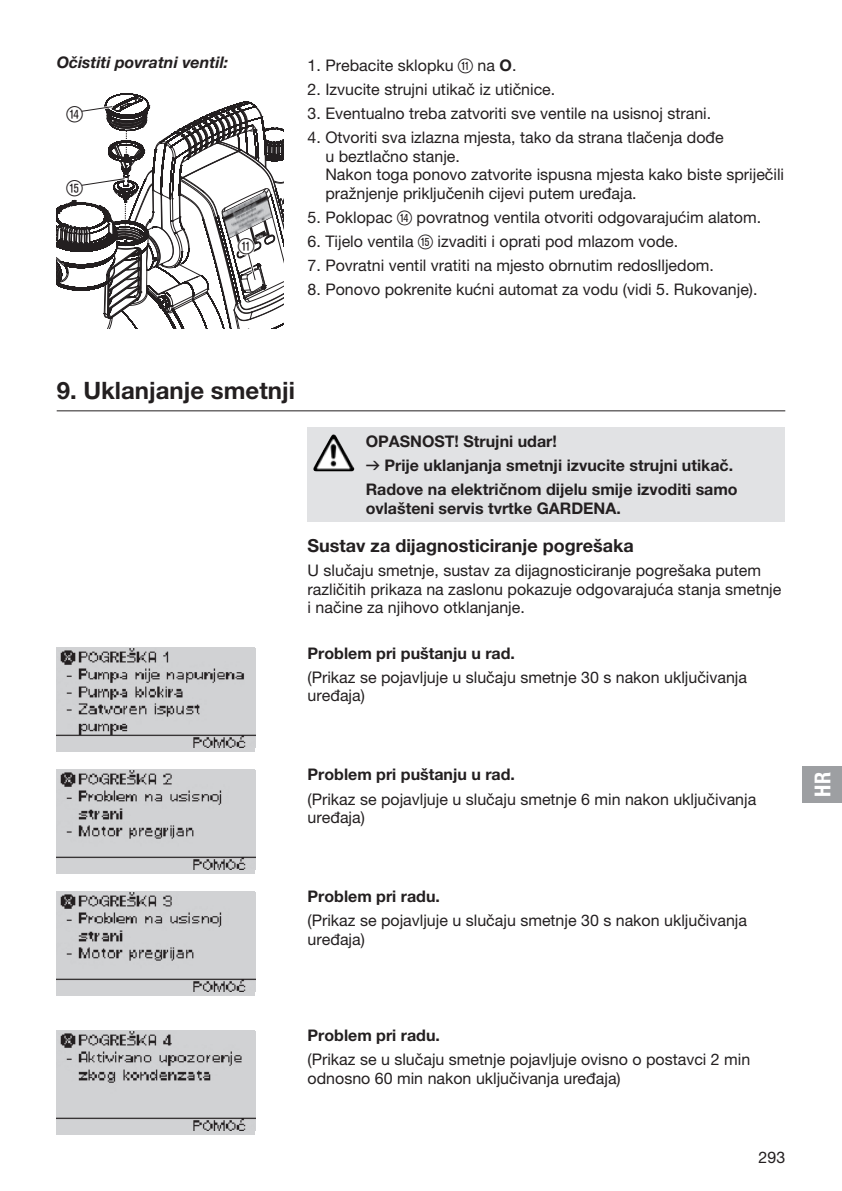
<style>
.page{position:relative;width:842px;height:1191px;background:#fff}
.page>*{position:absolute;margin:0;border:0;box-sizing:border-box;transform-origin:0 0}
.t1{font:700 24px "GARDENA Pro";color:#231f20}
.t2{font:22px "Ziffernim Kreisund Quadrat BQ";color:#231f20}
.t3{font:22px "GARDENA Pro Bo Cond";color:#fff}
.t4{font:700 18px "GARDENA Pro";color:#231f20}
.t5{font:16px/18.4px "GARDENA Pro";color:#231f20}
.t6{font:700 16px/24px "GARDENA Pro";color:#231f20}
.t7{font:italic 700 16px "GARDENA Pro";color:#231f20}
.t8{font:italic 700 3.2px "Koz Go Pro";color:#fefefe;scale:.78 1}
.s1{font-family:"Ziffernim Kreisund Quadrat BQ";font-size:20px}
.s2{font-weight:700}
.s3{font-family:"Formdruck";font-weight:400}
</style>
<div class="page">
<svg style="left:57px;top:93px;width:227px;height:236px"></svg>
<div style="left:308px;top:427px;width:477px;height:95px;background:#e1e2e4"></div>
<hr style="left:57px;top:410px;width:728px;height:1px;background:#231f20">
<img style="left:315px;top:434px;width:18px;height:31px">
<div style="left:57px;top:647px;width:198px;height:105px;background:#d1d2d4"></div>
<img style="left:57px;top:648px;width:198px;height:100px">
<div style="left:57px;top:769px;width:198px;height:105px;background:#d1d2d4"></div>
<img style="left:57px;top:770px;width:198px;height:99px">
<div style="left:57px;top:891px;width:198px;height:104px;background:#d1d2d4"></div>
<img style="left:57px;top:892px;width:198px;height:99px">
<div style="left:57px;top:1030px;width:198px;height:104px;background:#d1d2d4"></div>
<img style="left:57px;top:1031px;width:198px;height:99px">
<div style="left:802px;top:766px;width:40px;height:36px;background:#9d9fa2"></div>
<p class="t7" style="left:57px;top:53px;width:173px">Očistiti povratni ventil:</p>
<h2 class="t2" style="left:66px;top:101px;width:18px">r</h2>
<h2 class="t2" style="left:66px;top:175px;width:18px">t</h2>
<p class="t8" style="left:255px;top:237px;width:11px;rotate:-26deg">MENU</p>
<h2 class="t2" style="left:238px;top:234px;width:18px">q</h2>
<p class="t5" style="left:308px;top:56px;width:210px">1. Prebacite sklopku <span class="s1">q</span> na <span class="s2">O</span>.</p>
<p class="t5" style="left:308px;top:80px;width:249px">2. Izvucite strujni utikač iz utičnice.</p>
<p class="t5" style="left:308px;top:104px;width:405px">3. Eventualno treba zatvoriti sve ventile na usisnoj strani.</p>
<p class="t5" style="left:325px;top:128px;width:460px;text-indent:-18px">4. Otvoriti sva izlazna mjesta, tako da strana tlačenja dođe<br>u beztlačno stanje.<br>Nakon toga ponovo zatvorite ispusna mjesta kako biste spriječili pražnjenje priključenih cijevi putem uređaja.</p>
<p class="t5" style="left:308px;top:208px;width:455px">5. Poklopac <span class="s1">r</span> povratnog ventila otvoriti odgovarajućim alatom.</p>
<p class="t5" style="left:308px;top:232px;width:372px">6. Tijelo ventila <span class="s1">t</span> izvaditi i oprati pod mlazom vode.</p>
<p class="t5" style="left:308px;top:256px;width:408px">7. Povratni ventil vratiti na mjesto obrnutim redoslljedom.</p>
<p class="t5" style="left:308px;top:280px;width:451px">8. Ponovo pokrenite kućni automat za vodu (vidi 5. Rukovanje).</p>
<h1 class="t1" style="left:57px;top:375px;width:240px">9. Uklanjanje smetnji</h1>
<p class="t6" style="left:366px;top:429px;width:373px">OPASNOST! Strujni udar!<br><span class="s3">v</span> Prije uklanjanja smetnji izvucite strujni utikač.<br>Radove na električnom dijelu smije izvoditi samo</p>
<p class="t6" style="left:366px;top:496px;width:257px">ovlašteni servis tvrtke GARDENA.</p>
<p class="t4" style="left:308px;top:534px;width:328px">Sustav za dijagnosticiranje pogrešaka</p>
<p class="t5" style="left:308px;top:561px;width:475px">U slučaju smetnje, sustav za dijagnosticiranje pogrešaka putem različitih prikaza na zaslonu pokazuje odgovarajuća stanja smetnje i načine za njihovo otklanjanje.</p>
<p class="t6" style="left:308px;top:640px;width:209px">Problem pri puštanju u rad.</p>
<p class="t5" style="left:308px;top:667px;width:441px">(Prikaz se pojavljuje u slučaju smetnje 30 s nakon uključivanja uređaja)</p>
<p class="t6" style="left:308px;top:762px;width:209px">Problem pri puštanju u rad.</p>
<p class="t5" style="left:308px;top:789px;width:450px">(Prikaz se pojavljuje u slučaju smetnje 6 min nakon uključivanja uređaja)</p>
<p class="t6" style="left:308px;top:884px;width:134px">Problem pri radu.</p>
<p class="t5" style="left:308px;top:911px;width:441px">(Prikaz se pojavljuje u slučaju smetnje 30 s nakon uključivanja uređaja)</p>
<h2 class="t3" style="left:809px;top:796px;width:26px;rotate:-90deg">HR</h2>
<p class="t6" style="left:308px;top:1023px;width:134px">Problem pri radu.</p>
<p class="t5" style="left:308px;top:1050px;width:444px">(Prikaz se u slučaju smetnje pojavljuje ovisno o postavci 2 min odnosno 60 min nakon uključivanja uređaja)</p>
<p class="t5" style="left:759px;top:1147px;width:28px">293</p>
</div>
